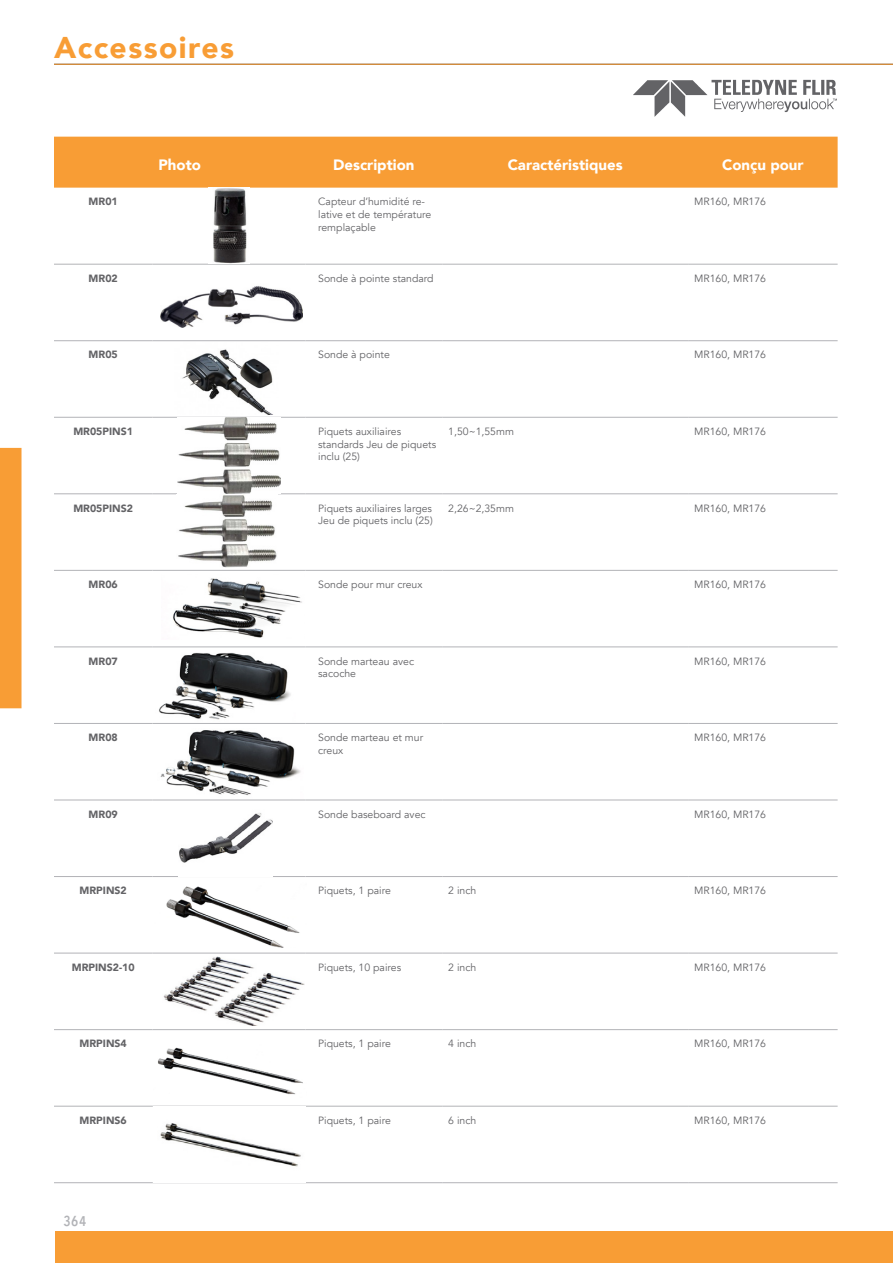
<style>
.page{position:relative;width:893px;height:1263px;background:#fff}
.page>*{position:absolute;margin:0;border:0;box-sizing:border-box;transform-origin:0 0}
.t1{font:900 30px "Avenir";letter-spacing:.05em;color:#f89d35}
.t2{font:500 18px "Avenir Next Condensed";color:#b2b3b7}
.t3{font:900 15px "Avenir";color:#fff}
.t4{font:10.5px/12.6px "Avenir";color:#636366}
.t5{font:900 10.5px "Avenir";color:#636366}
</style>
<div class="page">
<div style="left:55px;top:1231px;width:838px;height:32px;background:#f89d35"></div>
<hr style="left:54px;top:64px;width:839px;height:1px;background:#f89d35">
<div style="left:54px;top:137px;width:784px;height:51px;background:#f89d35"></div>
<hr style="left:54px;top:953px;width:98px;height:1px;background:#b2b3b7">
<hr style="left:152px;top:953px;width:153px;height:1px;background:#b2b3b7">
<hr style="left:305px;top:953px;width:137px;height:1px;background:#b2b3b7">
<hr style="left:442px;top:953px;width:246px;height:1px;background:#b2b3b7">
<hr style="left:688px;top:953px;width:150px;height:1px;background:#b2b3b7">
<hr style="left:54px;top:1029px;width:98px;height:1px;background:#b2b3b7">
<hr style="left:152px;top:1029px;width:153px;height:1px;background:#b2b3b7">
<hr style="left:305px;top:1029px;width:137px;height:1px;background:#b2b3b7">
<hr style="left:442px;top:1029px;width:246px;height:1px;background:#b2b3b7">
<hr style="left:688px;top:1029px;width:150px;height:1px;background:#b2b3b7">
<hr style="left:54px;top:1106px;width:98px;height:1px;background:#b2b3b7">
<hr style="left:152px;top:1106px;width:153px;height:1px;background:#b2b3b7">
<hr style="left:305px;top:1106px;width:137px;height:1px;background:#b2b3b7">
<hr style="left:442px;top:1106px;width:246px;height:1px;background:#b2b3b7">
<hr style="left:688px;top:1106px;width:150px;height:1px;background:#b2b3b7">
<hr style="left:54px;top:876px;width:98px;height:1px;background:#b2b3b7">
<hr style="left:152px;top:876px;width:153px;height:1px;background:#b2b3b7">
<hr style="left:305px;top:876px;width:137px;height:1px;background:#b2b3b7">
<hr style="left:442px;top:876px;width:246px;height:1px;background:#b2b3b7">
<hr style="left:688px;top:876px;width:150px;height:1px;background:#b2b3b7">
<hr style="left:54px;top:1182px;width:98px;height:1px;background:#b2b3b7">
<hr style="left:152px;top:1182px;width:153px;height:1px;background:#b2b3b7">
<hr style="left:305px;top:1182px;width:137px;height:1px;background:#b2b3b7">
<hr style="left:442px;top:1182px;width:246px;height:1px;background:#b2b3b7">
<hr style="left:688px;top:1182px;width:150px;height:1px;background:#b2b3b7">
<hr style="left:54px;top:264px;width:98px;height:1px;background:#b2b3b7">
<hr style="left:152px;top:264px;width:153px;height:1px;background:#b2b3b7">
<hr style="left:305px;top:264px;width:137px;height:1px;background:#b2b3b7">
<hr style="left:442px;top:264px;width:246px;height:1px;background:#b2b3b7">
<hr style="left:688px;top:264px;width:150px;height:1px;background:#b2b3b7">
<hr style="left:54px;top:340px;width:98px;height:1px;background:#b2b3b7">
<hr style="left:152px;top:340px;width:153px;height:1px;background:#b2b3b7">
<hr style="left:305px;top:340px;width:137px;height:1px;background:#b2b3b7">
<hr style="left:442px;top:340px;width:246px;height:1px;background:#b2b3b7">
<hr style="left:688px;top:340px;width:150px;height:1px;background:#b2b3b7">
<hr style="left:54px;top:417px;width:98px;height:1px;background:#b2b3b7">
<hr style="left:152px;top:417px;width:153px;height:1px;background:#b2b3b7">
<hr style="left:305px;top:417px;width:137px;height:1px;background:#b2b3b7">
<hr style="left:442px;top:417px;width:246px;height:1px;background:#b2b3b7">
<hr style="left:688px;top:417px;width:150px;height:1px;background:#b2b3b7">
<hr style="left:54px;top:493px;width:98px;height:1px;background:#b2b3b7">
<hr style="left:152px;top:493px;width:153px;height:1px;background:#b2b3b7">
<hr style="left:305px;top:493px;width:137px;height:1px;background:#b2b3b7">
<hr style="left:442px;top:493px;width:246px;height:1px;background:#b2b3b7">
<hr style="left:688px;top:493px;width:150px;height:1px;background:#b2b3b7">
<hr style="left:54px;top:570px;width:98px;height:1px;background:#b2b3b7">
<hr style="left:152px;top:570px;width:153px;height:1px;background:#b2b3b7">
<hr style="left:305px;top:570px;width:137px;height:1px;background:#b2b3b7">
<hr style="left:442px;top:570px;width:246px;height:1px;background:#b2b3b7">
<hr style="left:688px;top:570px;width:150px;height:1px;background:#b2b3b7">
<hr style="left:54px;top:647px;width:98px;height:1px;background:#b2b3b7">
<hr style="left:152px;top:647px;width:153px;height:1px;background:#b2b3b7">
<hr style="left:305px;top:647px;width:137px;height:1px;background:#b2b3b7">
<hr style="left:442px;top:647px;width:246px;height:1px;background:#b2b3b7">
<hr style="left:688px;top:647px;width:150px;height:1px;background:#b2b3b7">
<hr style="left:54px;top:723px;width:98px;height:1px;background:#b2b3b7">
<hr style="left:152px;top:723px;width:153px;height:1px;background:#b2b3b7">
<hr style="left:305px;top:723px;width:137px;height:1px;background:#b2b3b7">
<hr style="left:442px;top:723px;width:246px;height:1px;background:#b2b3b7">
<hr style="left:688px;top:723px;width:150px;height:1px;background:#b2b3b7">
<hr style="left:54px;top:800px;width:98px;height:1px;background:#b2b3b7">
<hr style="left:152px;top:800px;width:153px;height:1px;background:#b2b3b7">
<hr style="left:305px;top:800px;width:137px;height:1px;background:#b2b3b7">
<hr style="left:442px;top:800px;width:246px;height:1px;background:#b2b3b7">
<hr style="left:688px;top:800px;width:150px;height:1px;background:#b2b3b7">
<img style="left:213px;top:188px;width:34px;height:76px">
<img style="left:161px;top:286px;width:141px;height:42px">
<img style="left:182px;top:349px;width:91px;height:66px">
<img style="left:177px;top:417px;width:103px;height:77px">
<img style="left:178px;top:495px;width:99px;height:73px">
<img style="left:159px;top:652px;width:132px;height:68px">
<img style="left:179px;top:813px;width:94px;height:50px">
<img style="left:153px;top:1106px;width:152px;height:61px">
<img style="left:173px;top:578px;width:129px;height:60px">
<img style="left:160px;top:730px;width:141px;height:66px">
<img style="left:166px;top:886px;width:134px;height:62px">
<img style="left:163px;top:957px;width:141px;height:68px">
<img style="left:158px;top:1047px;width:145px;height:48px">
<img style="left:633px;top:79px;width:204px;height:38px">
<div style="left:0;top:448px;width:22px;height:260px;background:#f89d35"></div>
<h1 class="t1" style="left:54px;top:21px;width:182px">Accessoires</h1>
<h3 class="t3" style="left:158px;top:152px;width:44px">Photo</h3>
<h3 class="t3" style="left:333px;top:152px;width:83px">Description</h3>
<h3 class="t3" style="left:508px;top:152px;width:117px">Caractéristiques</h3>
<h3 class="t3" style="left:722px;top:152px;width:83px">Conçu pour</h3>
<p class="t5" style="left:89px;top:193px;width:31px">MR01</p>
<p class="t4" style="left:318px;top:196px;width:115px">Capteur d’humidité re&shy;lative et de température remplaçable</p>
<p class="t4" style="left:694px;top:196px;width:74px">MR160, MR176</p>
<p class="t5" style="left:89px;top:269px;width:31px">MR02</p>
<p class="t4" style="left:318px;top:272px;width:117px">Sonde à pointe standard</p>
<p class="t4" style="left:694px;top:272px;width:74px">MR160, MR176</p>
<p class="t5" style="left:89px;top:346px;width:31px">MR05</p>
<p class="t4" style="left:318px;top:349px;width:73px">Sonde à pointe</p>
<p class="t4" style="left:694px;top:349px;width:74px">MR160, MR176</p>
<p class="t5" style="left:73px;top:422px;width:61px">MR05PINS1</p>
<p class="t4" style="left:318px;top:425px;width:120px">Piquets auxiliaires standards Jeu de piquets inclu (25)</p>
<p class="t4" style="left:448px;top:425px;width:67px">1,50~1,55mm</p>
<p class="t4" style="left:694px;top:425px;width:74px">MR160, MR176</p>
<p class="t5" style="left:73px;top:499px;width:61px">MR05PINS2</p>
<p class="t4" style="left:318px;top:502px;width:116px">Piquets auxiliaires larges<br>Jeu de piquets inclu (25)</p>
<p class="t4" style="left:448px;top:502px;width:67px">2,26~2,35mm</p>
<p class="t4" style="left:694px;top:502px;width:74px">MR160, MR176</p>
<p class="t5" style="left:89px;top:575px;width:31px">MR06</p>
<p class="t4" style="left:318px;top:578px;width:106px">Sonde pour mur creux</p>
<p class="t4" style="left:694px;top:578px;width:74px">MR160, MR176</p>
<p class="t5" style="left:89px;top:652px;width:31px">MR07</p>
<p class="t4" style="left:318px;top:655px;width:97px">Sonde marteau avec sacoche</p>
<p class="t4" style="left:694px;top:655px;width:74px">MR160, MR176</p>
<p class="t5" style="left:89px;top:728px;width:31px">MR08</p>
<p class="t4" style="left:318px;top:731px;width:106px">Sonde marteau et mur creux</p>
<p class="t4" style="left:694px;top:731px;width:74px">MR160, MR176</p>
<p class="t5" style="left:89px;top:805px;width:31px">MR09</p>
<p class="t4" style="left:318px;top:808px;width:109px">Sonde baseboard avec</p>
<p class="t4" style="left:694px;top:808px;width:74px">MR160, MR176</p>
<p class="t5" style="left:80px;top:882px;width:49px">MRPINS2</p>
<p class="t4" style="left:318px;top:884px;width:74px">Piquets, 1 paire</p>
<p class="t4" style="left:448px;top:884px;width:30px">2 inch</p>
<p class="t4" style="left:694px;top:884px;width:74px">MR160, MR176</p>
<p class="t5" style="left:72px;top:958px;width:64px">MRPINS2-10</p>
<p class="t4" style="left:318px;top:961px;width:85px">Piquets, 10 paires</p>
<p class="t4" style="left:448px;top:961px;width:30px">2 inch</p>
<p class="t4" style="left:694px;top:961px;width:74px">MR160, MR176</p>
<p class="t5" style="left:80px;top:1035px;width:49px">MRPINS4</p>
<p class="t4" style="left:318px;top:1038px;width:74px">Piquets, 1 paire</p>
<p class="t4" style="left:448px;top:1038px;width:30px">4 inch</p>
<p class="t4" style="left:694px;top:1038px;width:74px">MR160, MR176</p>
<p class="t5" style="left:80px;top:1111px;width:49px">MRPINS6</p>
<p class="t4" style="left:318px;top:1114px;width:74px">Piquets, 1 paire</p>
<p class="t4" style="left:448px;top:1114px;width:30px">6 inch</p>
<p class="t4" style="left:694px;top:1114px;width:74px">MR160, MR176</p>
<h2 class="t2" style="left:63px;top:1209px;width:25px">364</h2>
</div>
